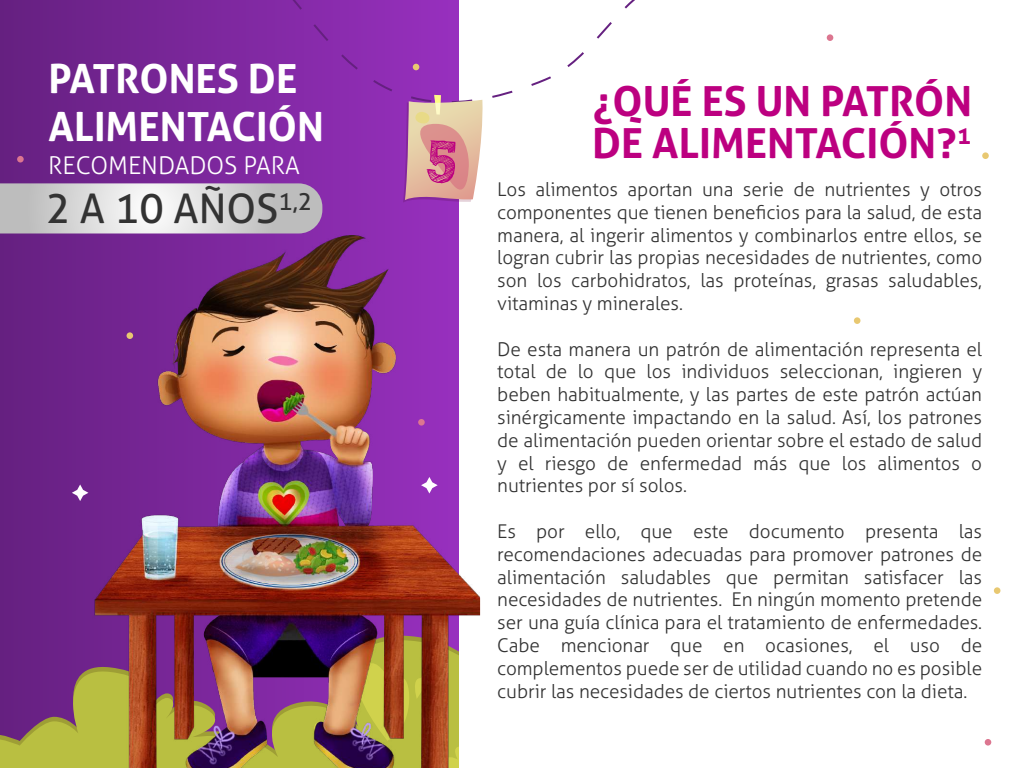
<style>
.page{position:relative;width:1024px;height:768px;background:#fff}
.page>*{position:absolute;margin:0;border:0;box-sizing:border-box;transform-origin:0 0}
.t1{font:700 41.5px/42px "Aller";color:#bc0080}
.t2{font:40.8px "Aller";color:#333}
.t3{font:700 40.3px/48.3px "Aller";color:#fff}
.t4{font:300 24.5px "Aller";color:#fff}
.t5{font:300 19px/22.8px "Aller";letter-spacing:-.005em;color:#333;text-align:justify}
</style>
<div class="page">
<div style="left:0;top:0;width:459px;height:768px;background:linear-gradient(to right,#652080,#9830bf)"></div>
<svg style="left:0;top:637px;width:89px;height:131px;background:#865b6b"></svg>
<svg style="left:0;top:183px;width:322px;height:51px;background:#d1cfd2"></svg>
<svg style="left:285px;top:0;width:549px;height:142px"></svg>
<svg style="left:72px;top:484px;width:16px;height:17px"></svg>
<svg style="left:413px;top:64px;width:6px;height:6px"></svg>
<div style="left:994px;top:587px;width:6px;height:7px;background:#e8c871;border-radius:50%"></div>
<div style="left:854px;top:317px;width:6px;height:7px;background:#e8c871;border-radius:50%"></div>
<div style="left:982px;top:152px;width:7px;height:7px;background:#e8c871;border-radius:50%"></div>
<div style="left:985px;top:739px;width:6px;height:7px;background:#dc7690;border-radius:50%"></div>
<div style="left:17px;top:156px;width:7px;height:7px;background:#dc7690;border-radius:50%"></div>
<div style="left:827px;top:34px;width:6px;height:7px;background:#dc7690;border-radius:50%"></div>
<img style="left:89px;top:214px;width:391px;height:554px">
<svg style="left:403px;top:95px;width:81px;height:108px;background:#d9a9a5"></svg>
<h3 class="t3" style="left:49px;top:54px;width:277px">PATRONES DE<br>ALIMENTACIÓN</h3>
<p class="t4" style="left:48px;top:150px;width:253px">RECOMENDADOS PARA</p>
<h2 class="t2" style="left:46px;top:184px;width:268px">2 A 10 AÑOS<sup>1,2</sup></h2>
<p class="t5" style="left:497px;top:178px;width:487px">Los alimentos aportan una serie de nutrientes y otros componentes que tienen beneficios para la salud, de esta manera, al ingerir alimentos y combinarlos entre ellos, se logran cubrir las propias necesidades de nutrientes, como son los carbohidratos, las proteínas, grasas saludables, vitaminas y minerales.</p>
<p class="t5" style="left:497px;top:338px;width:487px">De esta manera un patrón de alimentación representa el total de lo que los individuos seleccionan, ingieren y beben habitualmente, y las partes de este patrón actúan sinérgicamente impactando en la salud. Así, los patrones de alimentación pueden orientar sobre el estado de salud y el riesgo de enfermedad más que los alimentos o nutrientes por sí solos.</p>
<p class="t5" style="left:497px;top:520px;width:486px">Es por ello, que este documento presenta las recomendaciones adecuadas para promover patrones de alimentación saludables que permitan satisfacer las necesidades de nutrientes. En ningún momento pretende ser una guía clínica para el tratamiento de enfermedades.<br>Cabe mencionar que en ocasiones, el uso de complementos puede ser de utilidad cuando no es posible cubrir las necesidades de ciertos nutrientes con la dieta.</p>
<h1 class="t1" style="left:592px;top:80px;width:382px">¿QUÉ ES UN PATRÓN<br>DE ALIMENTACIÓN?<sup>1</sup></h1>
</div>
